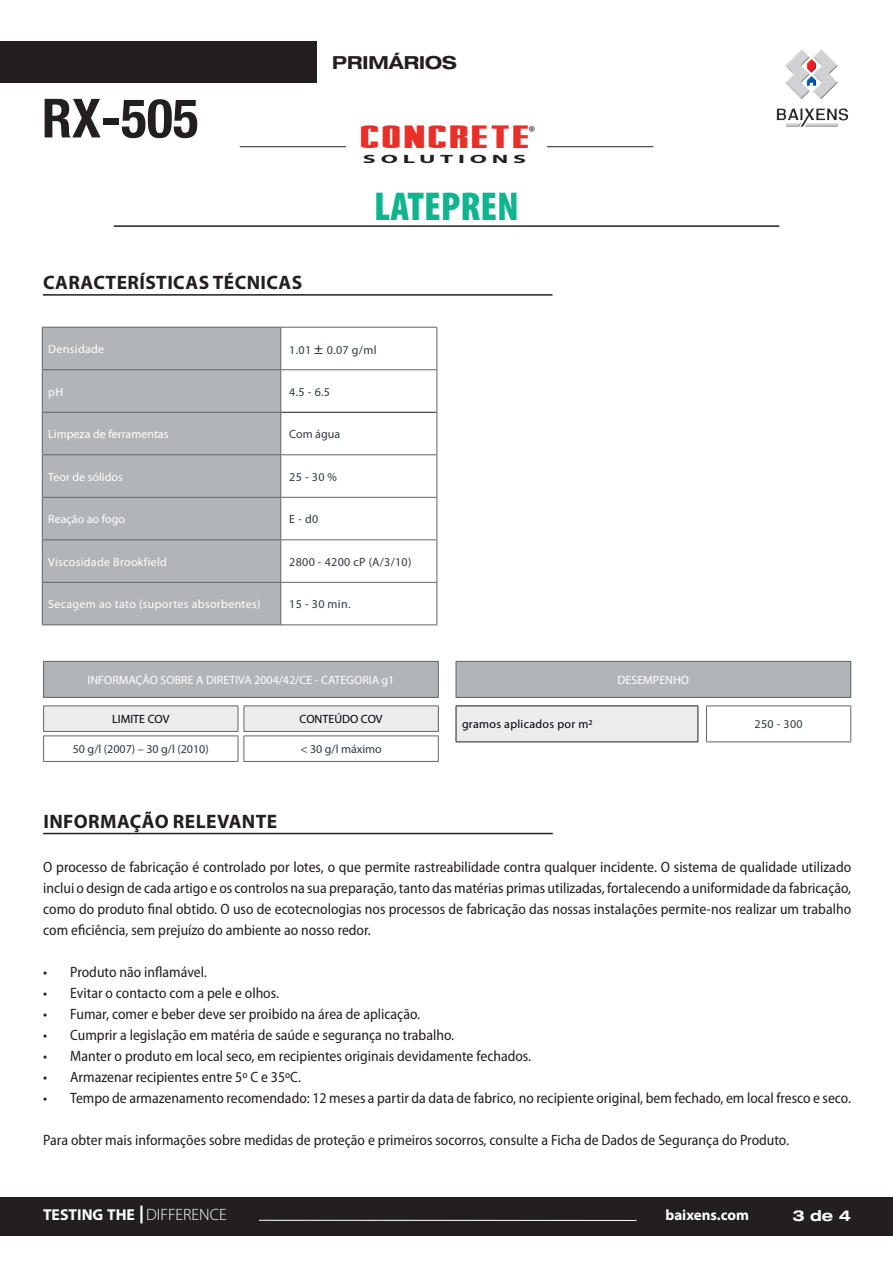
<style>
.page{position:relative;width:893px;height:1263px;background:#fff}
.page>*{position:absolute;margin:0;border:0;box-sizing:border-box;transform-origin:0 0}
.t1{font:700 condensed 54px "Helvetica Neue LT Com";color:#231f20}
.t2{font:900 condensed 40.5px "Myriad Pro";color:#10b48d}
.t3{font:33px "Stark";color:#ea2f29;scale:1.5 1}
.t4{font:21px "Minion Pro";color:#231f20}
.t5{font:700 19.5px "Myriad Pro";letter-spacing:.02em;color:#231f20}
.t6{font:700 expanded 18px "Helvetica Neue";color:#231f20}
.t7{font:700 15.75px "Myriad Pro";color:#fff}
.t8{font:semi-condensed 15px/21px "Myriad Pro";color:#231f20;text-align:justify}
.t9{font:700 15px "Myriad Pro";color:#fff}
.t10{font:700 expanded 15px "Helvetica Neue LT Pro";color:#fff}
.t11{font:12px "Myriad Pro";color:#fff}
.t12{font:12px "Myriad Pro";letter-spacing:.025em;color:#2f3b41}
.t13{font:12px "Myriad Pro";letter-spacing:.025em;color:#fff}
.t14{font:12px "Myriad Pro";letter-spacing:.01em;color:#000008}
.t15{font:12px "Myriad Pro";color:#2f3b41}
.t16{font:700 12px "Myriad Pro";letter-spacing:.2em;color:#231f20;scale:2 1}
.s1{font-size:15px;color:#231f20}
.s2{font-weight:300;font-size:16.5px}
</style>
<div class="page">
<div style="left:0;top:42px;width:316px;height:41px;background:#231f20"></div>
<hr style="left:114px;top:225px;width:665px;height:2px;background:#231f20">
<img style="left:776px;top:49px;width:73px;height:78px">
<hr style="left:240px;top:146px;width:106px;height:1px;background:#231f20">
<hr style="left:547px;top:146px;width:106px;height:1px;background:#231f20">
<hr style="left:43px;top:294px;width:509px;height:2px;background:#231f20">
<div style="left:0;top:1196px;width:893px;height:39px;background:#231f20"></div>
<hr style="left:140px;top:1205px;width:3px;height:18px;background:#fff">
<hr style="left:259px;top:1220px;width:378px;height:1px;background:#fff">
<div style="left:456px;top:661px;width:395px;height:36px;background:#b1b5b8"></div>
<div style="left:456px;top:706px;width:242px;height:36px;background:#ebeceb"></div>
<hr style="left:456px;top:661px;width:242px;height:1px;background:#636366">
<hr style="left:456px;top:662px;width:1px;height:35px;background:#636366">
<hr style="left:706px;top:661px;width:145px;height:1px;background:#636366">
<hr style="left:850px;top:662px;width:1px;height:35px;background:#636366">
<hr style="left:456px;top:697px;width:242px;height:1px;background:#636366">
<hr style="left:706px;top:697px;width:145px;height:1px;background:#636366">
<hr style="left:706px;top:705px;width:145px;height:1px;background:#636366">
<hr style="left:706px;top:706px;width:1px;height:35px;background:#636366">
<hr style="left:850px;top:706px;width:1px;height:35px;background:#636366">
<hr style="left:706px;top:741px;width:145px;height:1px;background:#636366">
<hr style="left:456px;top:705px;width:242px;height:1px;background:#231f20">
<hr style="left:456px;top:706px;width:1px;height:35px;background:#231f20">
<hr style="left:698px;top:706px;width:1px;height:35px;background:#231f20">
<hr style="left:456px;top:741px;width:242px;height:1px;background:#231f20">
<div style="left:43px;top:328px;width:237px;height:296px;background:#b1b5b8"></div>
<hr style="left:281px;top:327px;width:156px;height:1px;background:#636366">
<hr style="left:437px;top:328px;width:1px;height:41px;background:#636366">
<hr style="left:281px;top:369px;width:156px;height:1px;background:#636366">
<hr style="left:437px;top:370px;width:1px;height:42px;background:#636366">
<hr style="left:437px;top:412px;width:1px;height:42px;background:#636366">
<hr style="left:281px;top:454px;width:156px;height:1px;background:#636366">
<hr style="left:437px;top:455px;width:1px;height:42px;background:#636366">
<hr style="left:281px;top:497px;width:156px;height:1px;background:#636366">
<hr style="left:437px;top:498px;width:1px;height:41px;background:#636366">
<hr style="left:281px;top:539px;width:156px;height:1px;background:#636366">
<hr style="left:437px;top:540px;width:1px;height:42px;background:#636366">
<hr style="left:281px;top:582px;width:156px;height:1px;background:#636366">
<hr style="left:437px;top:583px;width:1px;height:41px;background:#636366">
<hr style="left:281px;top:624px;width:156px;height:1px;background:#636366">
<hr style="left:42px;top:327px;width:239px;height:1px;background:#636366">
<hr style="left:42px;top:328px;width:1px;height:41px;background:#636366">
<hr style="left:280px;top:328px;width:1px;height:41px;background:#636366">
<hr style="left:42px;top:369px;width:239px;height:1px;background:#636366">
<hr style="left:42px;top:370px;width:1px;height:42px;background:#636366">
<hr style="left:280px;top:370px;width:1px;height:42px;background:#636366">
<hr style="left:42px;top:412px;width:239px;height:1px;background:#636366">
<hr style="left:42px;top:413px;width:1px;height:41px;background:#636366">
<hr style="left:280px;top:413px;width:1px;height:41px;background:#636366">
<hr style="left:42px;top:454px;width:239px;height:1px;background:#636366">
<hr style="left:42px;top:455px;width:1px;height:42px;background:#636366">
<hr style="left:280px;top:455px;width:1px;height:42px;background:#636366">
<hr style="left:42px;top:497px;width:239px;height:1px;background:#636366">
<hr style="left:42px;top:498px;width:1px;height:41px;background:#636366">
<hr style="left:280px;top:498px;width:1px;height:41px;background:#636366">
<hr style="left:42px;top:539px;width:239px;height:1px;background:#636366">
<hr style="left:42px;top:540px;width:1px;height:42px;background:#636366">
<hr style="left:280px;top:540px;width:1px;height:42px;background:#636366">
<hr style="left:42px;top:582px;width:239px;height:1px;background:#636366">
<hr style="left:42px;top:583px;width:1px;height:41px;background:#636366">
<hr style="left:280px;top:583px;width:1px;height:41px;background:#636366">
<hr style="left:42px;top:624px;width:239px;height:1px;background:#636366">
<hr style="left:281px;top:412px;width:156px;height:1px;background:#231f20">
<div style="left:44px;top:661px;width:394px;height:36px;background:#b1b5b8"></div>
<hr style="left:438px;top:662px;width:1px;height:35px;background:#636366">
<hr style="left:43px;top:661px;width:195px;height:1px;background:#636366">
<hr style="left:43px;top:662px;width:1px;height:35px;background:#636366">
<hr style="left:244px;top:661px;width:195px;height:1px;background:#636366">
<hr style="left:43px;top:697px;width:195px;height:1px;background:#636366">
<hr style="left:244px;top:697px;width:195px;height:1px;background:#636366">
<hr style="left:43px;top:705px;width:195px;height:1px;background:#636366">
<hr style="left:244px;top:705px;width:195px;height:1px;background:#636366">
<svg style="left:43px;top:706px;width:396px;height:55px"></svg>
<hr style="left:43px;top:761px;width:195px;height:1px;background:#636366">
<hr style="left:244px;top:761px;width:195px;height:1px;background:#636366">
<hr style="left:43px;top:833px;width:510px;height:1px;background:#231f20">
<h1 class="t1" style="left:42px;top:86px;width:158px">RX-505</h1>
<h3 class="t5" style="left:43px;top:270px;width:261px">CARACTERÍSTICAS TÉCNICAS</h3>
<p class="t6" style="left:332px;top:51px;width:126px">PRIMÁRIOS</p>
<h3 class="t3" style="left:361px;top:118px;width:116px">CONCRETE</h3>
<h3 class="t4" style="left:529px;top:119px;width:8px">®</h3>
<p class="t16" style="left:363px;top:151px;width:83px">SOLUTIONS</p>
<h2 class="t2" style="left:374px;top:184px;width:146px">LATEPREN</h2>
<p class="t13" style="left:48px;top:342px;width:58px">Densidade</p>
<p class="t12" style="left:289px;top:343px;width:89px">1.01 <span class="s1">±</span> 0.07 g/ml</p>
<p class="t11" style="left:48px;top:384px;width:16px">pH</p>
<p class="t12" style="left:289px;top:384px;width:42px">4.5 - 6.5</p>
<p class="t11" style="left:48px;top:427px;width:122px">Limpeza de ferramentas</p>
<p class="t12" style="left:289px;top:427px;width:52px">Com água</p>
<p class="t11" style="left:48px;top:469px;width:76px">Teor de sólidos</p>
<p class="t12" style="left:289px;top:469px;width:49px">25 - 30 %</p>
<p class="t11" style="left:48px;top:512px;width:78px">Reação ao fogo</p>
<p class="t12" style="left:289px;top:512px;width:31px">E - d0</p>
<p class="t13" style="left:48px;top:554px;width:120px">Viscosidade Brookfield</p>
<p class="t12" style="left:289px;top:554px;width:124px">2800 - 4200 cP (A/3/10)</p>
<p class="t13" style="left:48px;top:597px;width:214px">Secagem ao tato (suportes absorbentes)</p>
<p class="t12" style="left:289px;top:597px;width:63px">15 - 30 min.</p>
<p class="t11" style="left:88px;top:672px;width:308px">INFORMAÇÃO SOBRE A DIRETIVA 2004/42/CE - CATEGORIA g1</p>
<p class="t14" style="left:112px;top:712px;width:59px">LIMITE COV</p>
<p class="t14" style="left:300px;top:712px;width:84px">CONTEÚDO COV</p>
<p class="t15" style="left:73px;top:742px;width:138px">50 g/l (2007) – 30 g/l (2010)</p>
<p class="t15" style="left:300px;top:742px;width:83px">&lt; 30 g/l máximo</p>
<h3 class="t5" style="left:43px;top:808px;width:235px">INFORMAÇÃO RELEVANTE</h3>
<p class="t11" style="left:618px;top:672px;width:73px">DESEMPENHO</p>
<p class="t14" style="left:462px;top:717px;width:132px">gramos aplicados por m2</p>
<p class="t12" style="left:755px;top:717px;width:50px">250 - 300</p>
<p class="t8" style="left:43px;top:857px;width:809px">O processo de fabricação é controlado por lotes, o que permite rastreabilidade contra qualquer incidente. O sistema de qualidade utilizado inclui o design de cada artigo e os controlos na sua preparação, tanto das matérias primas utilizadas, fortalecendo a uniformidade da fabricação, como do produto final obtido. O uso de ecotecnologias nos processos de fabricação das nossas instalações permite-nos realizar um trabalho com eficiência, sem prejuízo do ambiente ao nosso redor.</p>
<p class="t8" style="left:43px;top:962px;width:165px">• Produto não inflamável.</p>
<p class="t8" style="left:43px;top:983px;width:237px">• Evitar o contacto com a pele e olhos.</p>
<p class="t8" style="left:43px;top:1004px;width:378px">• Fumar, comer e beber deve ser proibido na área de aplicação.</p>
<p class="t8" style="left:43px;top:1025px;width:412px">• Cumprir a legislação em matéria de saúde e segurança no trabalho.</p>
<p class="t8" style="left:43px;top:1046px;width:490px">• Manter o produto em local seco, em recipientes originais devidamente fechados.</p>
<p class="t8" style="left:43px;top:1067px;width:259px">• Armazenar recipientes entre 5º C e 35ºC.</p>
<p class="t8" style="left:43px;top:1088px;width:809px">• Tempo de armazenamento recomendado: 12 meses a partir da data de fabrico, no recipiente original, bem fechado, em local fresco e seco.</p>
<p class="t8" style="left:43px;top:1130px;width:747px">Para obter mais informações sobre medidas de proteção e primeiros socorros, consulte a Ficha de Dados de Segurança do Produto.</p>
<p class="t7" style="left:43px;top:1204px;width:185px">TESTING THE <span class="s2">DIFFERENCE</span></p>
<p class="t9" style="left:665px;top:1205px;width:85px">baixens.com</p>
<p class="t10" style="left:792px;top:1205px;width:60px">3 de 4</p>
</div>
